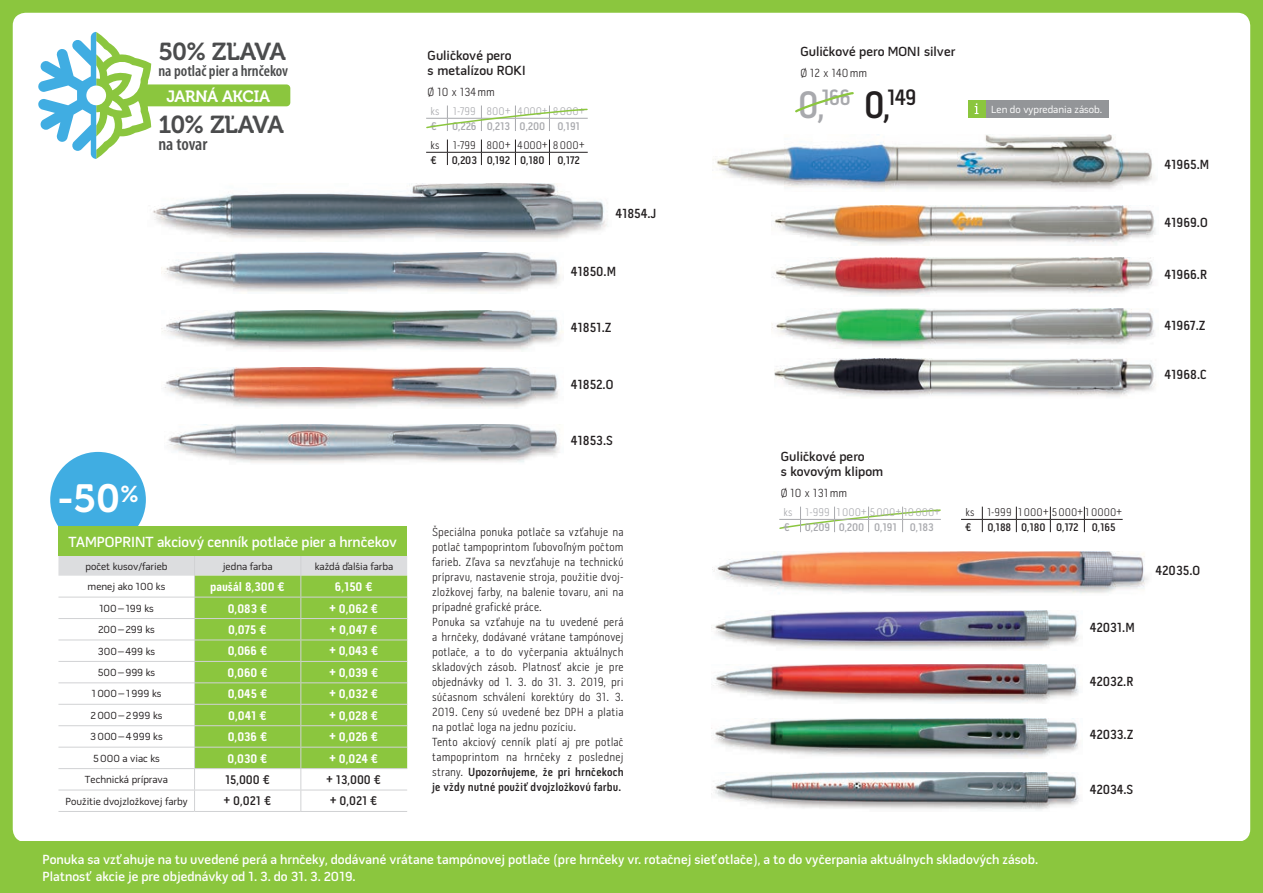
<style>
.page{position:relative;width:1263px;height:893px;background:#8bc63e}
.page>*{position:absolute;margin:0;border:0;box-sizing:border-box;transform-origin:0 0}
.t1{font:39.15px "Museo 700";color:#fff}
.t2{font:24.45px "Museo 700";letter-spacing:-.035em;color:#4b4c4d}
.t3{font:600 22.8px "Pill Gothic 300 mg";letter-spacing:-.05em;color:#a8a9ad}
.t4{font:600 condensed 18.15px "Myriad Pro";letter-spacing:-.005em;color:#4b4c4d}
.t5{font:16.35px "Museo 700";letter-spacing:-.03em;color:#fff}
.t6{font:600 condensed 15.9px "Myriad Pro";color:#4b4c4d}
.t7{font:600 15px "Pill Gothic 600 mg";letter-spacing:-.01em;color:#fff}
.t8{font:600 13.5px/16.2px "Pill Gothic 600 mg";color:#fff}
.t9{font:600 13.5px "Pill Gothic 300 mg";color:#231f20}
.t10{font:600 13.5px/15px "Pill Gothic 600 mg";color:#231f20}
.t11{font:700 12.75px "Pill Gothic 300 mg";color:#fff}
.t12{font:600 12.75px "Pill Gothic 300 mg";color:#231f20}
.t13{font:300 12px/15px "Pill Gothic 300 mg";letter-spacing:.015em;color:#231f20}
.t14{font:300 11.25px "Pill Gothic 300 mg";color:#a8a9ad}
.t15{font:300 11.25px "Pill Gothic 300 mg";color:#231f20}
.t16{font:600 11.25px "Pill Gothic 300 mg";letter-spacing:-.01em;color:#a8a9ad}
.t17{font:600 11.25px "Pill Gothic 300 mg";letter-spacing:-.01em;color:#231f20}
.t18{font:10.5px "Pill Gothic 600 mg";color:#231f20}
.t19{font:10.5px "Pill Gothic 600 mg";color:#fff}
.s1{font-weight:600}
.s2{font-size:39px}
.s3{font-size:39px;color:#231f20}
.s4{color:#231f20}
</style>
<div class="page">
<div style="left:13px;top:13px;width:1237px;height:829px;background:#fff;border-radius:13px"></div>
<div style="left:142px;top:84px;width:148px;height:22px;background:#8bc63e;border-radius:4px"></div>
<svg style="left:38px;top:32px;width:113px;height:127px"></svg>
<div style="left:50px;top:452px;width:96px;height:96px;background:#40ade2;border-radius:50%"></div>
<img style="left:161px;top:253px;width:400px;height:39px">
<img style="left:161px;top:310px;width:403px;height:40px">
<img style="left:164px;top:368px;width:394px;height:39px">
<img style="left:168px;top:424px;width:392px;height:39px">
<img style="left:153px;top:184px;width:454px;height:56px">
<hr style="left:447px;top:152px;width:34px;height:1px;background:#231f20">
<svg style="left:426px;top:140px;width:22px;height:25px"></svg>
<hr style="left:481px;top:152px;width:34px;height:1px;background:#231f20">
<svg style="left:481px;top:140px;width:1px;height:25px"></svg>
<hr style="left:515px;top:152px;width:34px;height:1px;background:#231f20">
<svg style="left:515px;top:140px;width:1px;height:25px"></svg>
<hr style="left:549px;top:152px;width:39px;height:1px;background:#231f20">
<svg style="left:549px;top:140px;width:1px;height:25px"></svg>
<svg style="left:426px;top:106px;width:162px;height:25px"></svg>
<svg style="left:795px;top:92px;width:59px;height:21px"></svg>
<img style="left:772px;top:257px;width:382px;height:39px">
<img style="left:713px;top:135px;width:441px;height:55px">
<img style="left:771px;top:309px;width:383px;height:40px">
<img style="left:774px;top:358px;width:382px;height:39px">
<img style="left:771px;top:206px;width:384px;height:39px">
<div style="left:985px;top:100px;width:123px;height:18px;background:#939598"></div>
<div style="left:968px;top:100px;width:17px;height:18px;background:#8bc63e"></div>
<svg style="left:975px;top:103px;width:3px;height:11px"></svg>
<img style="left:712px;top:552px;width:436px;height:42px">
<img style="left:713px;top:610px;width:366px;height:39px">
<img style="left:713px;top:665px;width:366px;height:38px">
<img style="left:715px;top:718px;width:364px;height:40px">
<img style="left:713px;top:773px;width:366px;height:37px">
<svg style="left:779px;top:507px;width:162px;height:25px"></svg>
<hr style="left:982px;top:519px;width:34px;height:1px;background:#231f20">
<svg style="left:961px;top:507px;width:22px;height:25px"></svg>
<hr style="left:1016px;top:519px;width:34px;height:1px;background:#231f20">
<svg style="left:1016px;top:507px;width:1px;height:25px"></svg>
<hr style="left:1050px;top:519px;width:34px;height:1px;background:#231f20">
<svg style="left:1050px;top:507px;width:1px;height:25px"></svg>
<hr style="left:1084px;top:519px;width:39px;height:1px;background:#231f20">
<svg style="left:1084px;top:507px;width:1px;height:25px"></svg>
<hr style="left:58px;top:811px;width:137px;height:1px;background:#d1d2d4">
<hr style="left:195px;top:811px;width:106px;height:1px;background:#d1d2d4">
<hr style="left:301px;top:811px;width:106px;height:1px;background:#d1d2d4">
<svg style="left:58px;top:556px;width:349px;height:255px"></svg>
<div style="left:58px;top:526px;width:349px;height:30px;background:#8bc63e"></div>
<h2 class="t2" style="left:158px;top:38px;width:129px">50% ZĽAVA</h2>
<h3 class="t6" style="left:158px;top:62px;width:131px">na potlač pier a hrnčekov</h3>
<h3 class="t5" style="left:166px;top:87px;width:105px">JARNÁ AKCIA</h3>
<h2 class="t2" style="left:158px;top:111px;width:127px">10% ZĽAVA</h2>
<h3 class="t4" style="left:158px;top:134px;width:50px">na tovar</h3>
<h1 class="t1" style="left:57px;top:477px;width:83px">-50<sup>%</sup></h1>
<p class="t10" style="left:428px;top:47px;width:100px">Guličkové pero<br>s metalízou ROKI</p>
<p class="t13" style="left:428px;top:84px;width:69px">Ø 10 × 134mm</p>
<p class="t14" style="left:430px;top:105px;width:156px">ks 1-799 800+ 4000+ 8000+</p>
<p class="t16" style="left:430px;top:119px;width:8px">€</p>
<p class="t16" style="left:452px;top:119px;width:129px">0,226 0,213 0,200 0,191</p>
<p class="t15" style="left:430px;top:139px;width:156px">ks 1-799 800+ 4000+ 8000+</p>
<p class="t17" style="left:430px;top:153px;width:8px">€</p>
<p class="t17" style="left:452px;top:153px;width:130px">0,203 0,192 0,180 0,172</p>
<p class="t9" style="left:615px;top:205px;width:43px">41854.J</p>
<p class="t9" style="left:571px;top:263px;width:47px">41850.M</p>
<p class="t9" style="left:571px;top:320px;width:42px">41851.Z</p>
<p class="t9" style="left:571px;top:376px;width:44px">41852.O</p>
<p class="t9" style="left:571px;top:433px;width:44px">41853.S</p>
<p class="t7" style="left:69px;top:532px;width:330px">TAMPOPRINT akciový cenník potlače pier a hrnčekov</p>
<p class="t13" style="left:432px;top:525px;width:193px">Špeciálna ponuka potlače sa vzťahuje na potlač tampoprintom ľubovoľným počtom farieb. Zľava sa nevzťahuje na technickú prípravu, nastavenie stroja, použitie dvoj&shy;zložkovej farby, na balenie tovaru, ani na prípadné grafické práce.<br>Ponuka sa vzťahuje na tu uvedené perá a hrnčeky, dodávané vrátane tampónovej potlače, a to do vyčerpania aktuálnych skladových zásob. Platnosť akcie je pre objednávky od 1. 3. do 31. 3. 2019, pri súčasnom schválení korektúry do 31. 3.<br>2019. Ceny sú uvedené bez DPH a platia na potlač loga na jednu pozíciu.<br>Tento akciový cenník platí aj pre potlač tampoprintom na hrnčeky z poslednej strany. <span class="s1">Upozorňujeme, že pri hrnčekoch je vždy nutné použiť dvojzložkovú farbu.</span></p>
<p class="t18" style="left:85px;top:560px;width:84px">počet kusov/farieb</p>
<p class="t18" style="left:223px;top:560px;width:51px">jedna farba</p>
<p class="t18" style="left:315px;top:560px;width:80px">každá ďalšia farba</p>
<p class="t18" style="left:88px;top:580px;width:79px">menej ako 100 ks</p>
<p class="t11" style="left:210px;top:581px;width:76px">paušál 8,300 €</p>
<p class="t11" style="left:335px;top:581px;width:40px">6,150 €</p>
<p class="t18" style="left:99px;top:602px;width:56px">100–199 ks</p>
<p class="t11" style="left:228px;top:603px;width:42px">0,083 €</p>
<p class="t11" style="left:329px;top:603px;width:51px">+ 0,062 €</p>
<p class="t18" style="left:98px;top:623px;width:58px">200–299 ks</p>
<p class="t11" style="left:228px;top:624px;width:40px">0,075 €</p>
<p class="t11" style="left:330px;top:624px;width:50px">+ 0,047 €</p>
<p class="t18" style="left:98px;top:645px;width:59px">300–499 ks</p>
<p class="t11" style="left:228px;top:646px;width:42px">0,066 €</p>
<p class="t11" style="left:329px;top:646px;width:51px">+ 0,043 €</p>
<p class="t18" style="left:98px;top:666px;width:59px">500–999 ks</p>
<p class="t11" style="left:227px;top:667px;width:42px">0,060 €</p>
<p class="t11" style="left:329px;top:667px;width:51px">+ 0,039 €</p>
<p class="t18" style="left:91px;top:688px;width:72px">1000–1999 ks</p>
<p class="t11" style="left:228px;top:689px;width:41px">0,045 €</p>
<p class="t11" style="left:329px;top:689px;width:51px">+ 0,032 €</p>
<p class="t18" style="left:90px;top:709px;width:74px">2000–2999 ks</p>
<p class="t11" style="left:228px;top:710px;width:40px">0,041 €</p>
<p class="t11" style="left:329px;top:710px;width:51px">+ 0,028 €</p>
<p class="t18" style="left:90px;top:731px;width:74px">3000–4999 ks</p>
<p class="t11" style="left:228px;top:731px;width:41px">0,036 €</p>
<p class="t11" style="left:329px;top:731px;width:51px">+ 0,026 €</p>
<p class="t18" style="left:93px;top:752px;width:68px">5000 a viac ks</p>
<p class="t11" style="left:227px;top:753px;width:42px">0,030 €</p>
<p class="t11" style="left:329px;top:753px;width:51px">+ 0,024 €</p>
<p class="t18" style="left:85px;top:773px;width:85px">Technická príprava</p>
<p class="t12" style="left:225px;top:772px;width:47px">15,000 €</p>
<p class="t12" style="left:327px;top:772px;width:56px">+ 13,000 €</p>
<p class="t18" style="left:65px;top:795px;width:124px">Použitie dvojzložkovej farby</p>
<p class="t12" style="left:224px;top:793px;width:49px">+ 0,021 €</p>
<p class="t12" style="left:330px;top:793px;width:49px">+ 0,021 €</p>
<p class="t10" style="left:800px;top:44px;width:156px">Guličkové pero MONI silver</p>
<p class="t13" style="left:800px;top:65px;width:68px">Ø 12 × 140mm</p>
<h3 class="t3" style="left:798px;top:83px;width:120px"><span class="s2">0,</span>166 <span class="s3">0,</span><span class="s4">149</span></h3>
<p class="t19" style="left:991px;top:103px;width:112px">Len do vypredania zásob.</p>
<p class="t10" style="left:781px;top:449px;width:104px">Guličkové pero<br>s kovovým klipom</p>
<p class="t13" style="left:781px;top:485px;width:68px">Ø 10 × 131mm</p>
<p class="t14" style="left:783px;top:506px;width:158px">ks 1-999 1000+ 5000+ 10000+</p>
<p class="t16" style="left:783px;top:520px;width:8px">€</p>
<p class="t16" style="left:805px;top:520px;width:130px">0,209 0,200 0,191 0,183</p>
<p class="t15" style="left:965px;top:506px;width:158px">ks 1-999 1000+ 5000+ 10000+</p>
<p class="t17" style="left:965px;top:520px;width:8px">€</p>
<p class="t17" style="left:987px;top:520px;width:130px">0,188 0,180 0,172 0,165</p>
<p class="t9" style="left:1090px;top:619px;width:47px">42031.M</p>
<p class="t9" style="left:1090px;top:673px;width:45px">42032.R</p>
<p class="t9" style="left:1090px;top:726px;width:45px">42033.Z</p>
<p class="t9" style="left:1090px;top:781px;width:45px">42034.S</p>
<p class="t8" style="left:43px;top:852px;width:997px">Ponuka sa vzťahuje na tu uvedené perá a hrnčeky, dodávané vrátane tampónovej potlače (pre hrnčeky vr. rotačnej sieťotlače), a to do vyčerpania aktuálnych skladových zásob.<br>Platnosť akcie je pre objednávky od 1. 3. do 31. 3. 2019.</p>
<p class="t9" style="left:1164px;top:156px;width:46px">41965.M</p>
<p class="t9" style="left:1164px;top:214px;width:45px">41969.O</p>
<p class="t9" style="left:1164px;top:266px;width:44px">41966.R</p>
<p class="t9" style="left:1164px;top:317px;width:43px">41967.Z</p>
<p class="t9" style="left:1164px;top:367px;width:44px">41968.C</p>
<p class="t9" style="left:1155px;top:562px;width:46px">42035.O</p>
</div>
